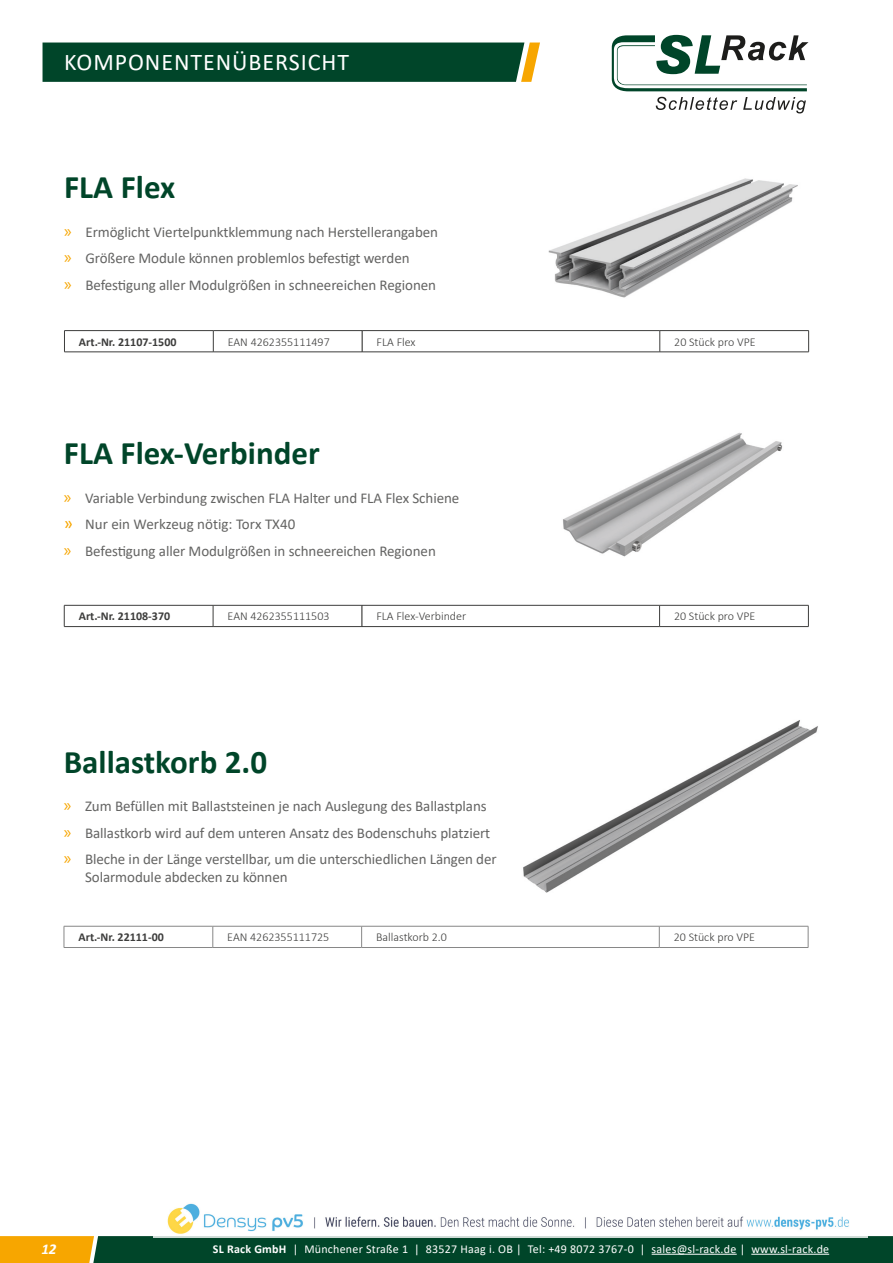
<style>
.page{position:relative;width:893px;height:1263px;background:#fff}
.page>*{position:absolute;margin:0;border:0;box-sizing:border-box;transform-origin:0 0}
.t1{font:700 33px "Calibri";color:#004529}
.t2{font:24px "Calibri";letter-spacing:.04em;color:#fff}
.t3{font:15px/26.5px "Calibri";letter-spacing:-.005em;color:#646463}
.t4{font:italic 700 15px "Calibri";color:#fff}
.t5{font:300 12px "Calibri";color:#3d3d3c}
.t6{font:12px "Calibri";letter-spacing:.02em;color:#fff}
.t7{font:700 12px "Calibri";color:#3d3d3c}
.s1{font-family:"Myriad Pro";font-size:18px;color:#f7a600}
.s2{font-size:18px;color:#f7a600}
.s3{font-weight:700}
</style>
<div class="page">
<svg style="left:0;top:1236px;width:893px;height:27px;background:#22552b"></svg>
<hr style="left:652px;top:1254px;width:85px;height:1px;background:#fff">
<hr style="left:751px;top:1254px;width:78px;height:1px;background:#fff">
<svg style="left:656px;top:97px;width:81px;height:13px"></svg>
<svg style="left:743px;top:97px;width:63px;height:16px"></svg>
<svg style="left:612px;top:35px;width:196px;height:56px"></svg>
<div style="left:43px;top:43px;width:497px;height:39px;background:#004529"></div>
<img style="left:523px;top:720px;width:295px;height:173px">
<img style="left:548px;top:178px;width:250px;height:120px">
<img style="left:563px;top:432px;width:220px;height:125px">
<hr style="left:64px;top:605px;width:149px;height:1px;background:#3d3d3c">
<svg style="left:64px;top:605px;width:1px;height:21px"></svg>
<hr style="left:213px;top:605px;width:149px;height:1px;background:#3d3d3c">
<svg style="left:213px;top:605px;width:1px;height:21px"></svg>
<hr style="left:362px;top:605px;width:298px;height:1px;background:#3d3d3c">
<hr style="left:660px;top:605px;width:148px;height:1px;background:#3d3d3c">
<svg style="left:659px;top:605px;width:1px;height:21px"></svg>
<svg style="left:808px;top:605px;width:1px;height:21px"></svg>
<hr style="left:64px;top:626px;width:149px;height:1px;background:#3d3d3c">
<hr style="left:213px;top:626px;width:149px;height:1px;background:#3d3d3c">
<hr style="left:362px;top:626px;width:298px;height:1px;background:#3d3d3c">
<hr style="left:660px;top:626px;width:148px;height:1px;background:#3d3d3c">
<svg style="left:362px;top:605px;width:1px;height:21px"></svg>
<hr style="left:64px;top:330px;width:149px;height:1px;background:#3d3d3c">
<svg style="left:64px;top:331px;width:1px;height:21px"></svg>
<hr style="left:213px;top:330px;width:149px;height:1px;background:#3d3d3c">
<svg style="left:213px;top:331px;width:1px;height:21px"></svg>
<hr style="left:362px;top:330px;width:298px;height:1px;background:#3d3d3c">
<hr style="left:660px;top:330px;width:149px;height:1px;background:#3d3d3c">
<svg style="left:659px;top:331px;width:1px;height:21px"></svg>
<svg style="left:808px;top:331px;width:1px;height:21px"></svg>
<hr style="left:64px;top:352px;width:149px;height:1px;background:#3d3d3c">
<hr style="left:213px;top:352px;width:149px;height:1px;background:#3d3d3c">
<hr style="left:362px;top:352px;width:298px;height:1px;background:#3d3d3c">
<hr style="left:660px;top:352px;width:149px;height:1px;background:#3d3d3c">
<svg style="left:362px;top:331px;width:1px;height:21px"></svg>
<hr style="left:64px;top:926px;width:149px;height:1px;background:#878787">
<svg style="left:64px;top:926px;width:1px;height:21px"></svg>
<hr style="left:213px;top:926px;width:149px;height:1px;background:#878787">
<svg style="left:213px;top:926px;width:1px;height:21px"></svg>
<hr style="left:362px;top:926px;width:297px;height:1px;background:#878787">
<svg style="left:361px;top:926px;width:1px;height:21px"></svg>
<hr style="left:659px;top:926px;width:149px;height:1px;background:#878787">
<svg style="left:659px;top:926px;width:1px;height:21px"></svg>
<svg style="left:808px;top:926px;width:1px;height:21px"></svg>
<hr style="left:64px;top:947px;width:149px;height:1px;background:#878787">
<hr style="left:213px;top:947px;width:149px;height:1px;background:#878787">
<hr style="left:362px;top:947px;width:297px;height:1px;background:#878787">
<hr style="left:659px;top:947px;width:149px;height:1px;background:#878787">
<img style="left:153px;top:1203px;width:714px;height:34px">
<h2 class="t2" style="left:64px;top:45px;width:286px">KOMPONENTENÜBERSICHT</h2>
<h1 class="t1" style="left:64px;top:164px;width:113px">FLA Flex</h1>
<p class="t3" style="left:64px;top:218px;width:375px"><span class="s1">»</span> Ermöglicht Viertelpunktklemmung nach Herstellerangaben <span class="s1">»</span> Größere Module können problemlos befestigt werden<br><span class="s1">»</span> Befestigung aller Modulgrößen in schneereichen Regionen</p>
<p class="t7" style="left:79px;top:333px;width:99px">Art.-Nr. 21107-1500</p>
<p class="t5" style="left:228px;top:334px;width:103px">EAN 4262355111497</p>
<p class="t5" style="left:377px;top:334px;width:40px">FLA Flex</p>
<p class="t5" style="left:674px;top:334px;width:83px">20 Stück pro VPE</p>
<h1 class="t1" style="left:64px;top:430px;width:257px">FLA Flex-Verbinder</h1>
<p class="t3" style="left:64px;top:484px;width:397px"><span class="s1">»</span> Variable Verbindung zwischen FLA Halter und FLA Flex Schiene <span class="s2">»</span> Nur ein Werkzeug nötig: Torx TX40<br><span class="s1">»</span> Befestigung aller Modulgrößen in schneereichen Regionen</p>
<p class="t7" style="left:79px;top:608px;width:93px">Art.-Nr. 21108-370</p>
<p class="t5" style="left:228px;top:609px;width:103px">EAN 4262355111503</p>
<p class="t5" style="left:376px;top:609px;width:91px">FLA Flex-Verbinder</p>
<p class="t5" style="left:674px;top:609px;width:83px">20 Stück pro VPE</p>
<h1 class="t1" style="left:64px;top:738px;width:205px">Ballastkorb 2.0</h1>
<p class="t3" style="left:64px;top:792px;width:434px"><span class="s1">»</span> Zum Befüllen mit Ballaststeinen je nach Auslegung des Ballastplans <span class="s1">»</span> Ballastkorb wird auf dem unteren Ansatz des Bodenschuhs platziert <span class="s1">»</span> Bleche in der Länge verstellbar, um die unterschiedlichen Längen der</p>
<p class="t3" style="left:85px;top:863px;width:204px">Solarmodule abdecken zu können</p>
<p class="t7" style="left:78px;top:929px;width:87px">Art.-Nr. 22111-00</p>
<p class="t5" style="left:227px;top:930px;width:103px">EAN 4262355111725</p>
<p class="t5" style="left:376px;top:930px;width:72px">Ballastkorb 2.0</p>
<p class="t5" style="left:674px;top:930px;width:83px">20 Stück pro VPE</p>
<p class="t4" style="left:41px;top:1238px;width:17px">12</p>
<p class="t6" style="left:213px;top:1240px;width:618px"><span class="s3">SL Rack GmbH</span> | Münchener Straße 1 | 83527 Haag i. OB | Tel: +49 8072 3767-0 | sales@sl-rack.de | www.sl-rack.de</p>
</div>
